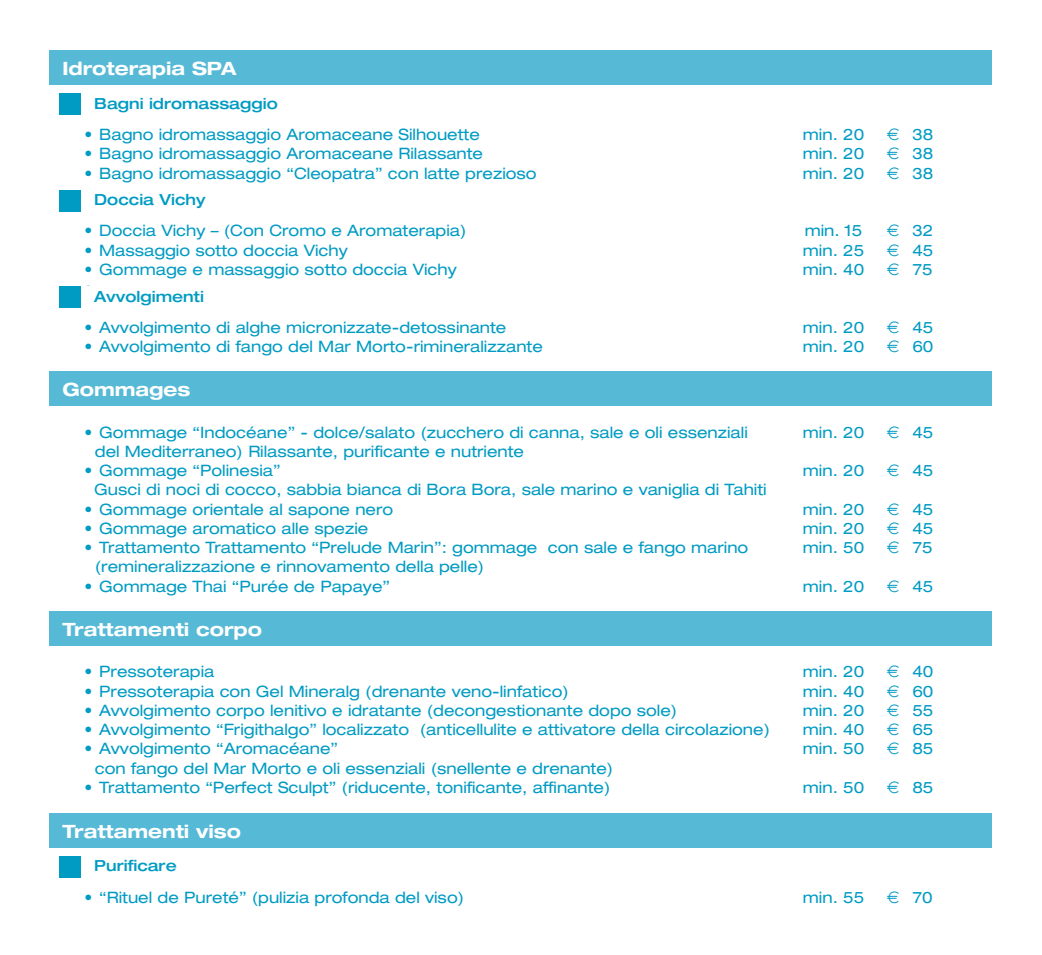
<style>
.page{position:relative;width:1042px;height:955px;background:#fff}
.page>*{position:absolute;margin:0;border:0;box-sizing:border-box;transform-origin:0 0}
.t1{font:700 expanded 18.38px "Helvetica Neue";color:#fff}
.Stile_di_paragrafo_1{font:expanded 15.75px "Helvetica Neue";color:#009bc3}
.t2{font:500 expanded 15.4px "Helvetica Neue";color:#009bc3}
.s1{font-family:"Euro Logo";font-stretch:normal}
</style>
<div class="page">
<div style="left:50px;top:50px;width:942px;height:35px;background:#56b9d6"></div>
<div style="left:60px;top:93px;width:21px;height:22px;background:#009bc3"></div>
<div style="left:60px;top:190px;width:21px;height:21px;background:#009bc3"></div>
<div style="left:60px;top:286px;width:21px;height:22px;background:#009bc3"></div>
<div style="left:50px;top:371px;width:942px;height:35px;background:#56b9d6"></div>
<div style="left:50px;top:611px;width:942px;height:35px;background:#56b9d6"></div>
<div style="left:50px;top:813px;width:942px;height:35px;background:#56b9d6"></div>
<div style="left:60px;top:856px;width:21px;height:22px;background:#009bc3"></div>
<p class="t1" style="left:62px;top:57px;width:176px">Idroterapia SPA</p>
<p class="t2" style="left:94px;top:94px;width:185px">Bagni idromassaggio</p>
<p class="Stile_di_paragrafo_1" style="left:84px;top:125px;width:397px">• Bagno idromassaggio Aromaceane Silhouette</p>
<p class="Stile_di_paragrafo_1" style="left:803px;top:125px;width:63px">min. 20</p>
<p class="Stile_di_paragrafo_1" style="left:887px;top:125px;width:48px"><span class="s1">h</span> 38</p>
<p class="Stile_di_paragrafo_1" style="left:84px;top:144px;width:400px">• Bagno idromassaggio Aromaceane Rilassante</p>
<p class="Stile_di_paragrafo_1" style="left:803px;top:144px;width:63px">min. 20</p>
<p class="Stile_di_paragrafo_1" style="left:887px;top:144px;width:48px"><span class="s1">h</span> 38</p>
<p class="Stile_di_paragrafo_1" style="left:84px;top:164px;width:454px">• Bagno idromassaggio “Cleopatra” con latte prezioso</p>
<p class="Stile_di_paragrafo_1" style="left:803px;top:164px;width:63px">min. 20</p>
<p class="Stile_di_paragrafo_1" style="left:887px;top:164px;width:48px"><span class="s1">h</span> 38</p>
<p class="t2" style="left:94px;top:190px;width:113px">Doccia Vichy</p>
<p class="Stile_di_paragrafo_1" style="left:84px;top:221px;width:384px">• Doccia Vichy – (Con Cromo e Aromaterapia)</p>
<p class="Stile_di_paragrafo_1" style="left:804px;top:221px;width:59px">min. 15</p>
<p class="Stile_di_paragrafo_1" style="left:887px;top:221px;width:48px"><span class="s1">h</span> 32</p>
<p class="Stile_di_paragrafo_1" style="left:84px;top:241px;width:265px">• Massaggio sotto doccia Vichy</p>
<p class="Stile_di_paragrafo_1" style="left:803px;top:241px;width:63px">min. 25</p>
<p class="Stile_di_paragrafo_1" style="left:887px;top:241px;width:48px"><span class="s1">h</span> 45</p>
<p class="Stile_di_paragrafo_1" style="left:84px;top:260px;width:374px">• Gommage e massaggio sotto doccia Vichy</p>
<p class="Stile_di_paragrafo_1" style="left:803px;top:260px;width:63px">min. 40</p>
<p class="Stile_di_paragrafo_1" style="left:887px;top:260px;width:47px"><span class="s1">h</span> 75</p>
<p class="Stile_di_paragrafo_1" style="left:84px;top:279px;width:9px">•</p>
<p class="t2" style="left:94px;top:286px;width:111px">Avvolgimenti</p>
<p class="Stile_di_paragrafo_1" style="left:84px;top:318px;width:424px">• Avvolgimento di alghe micronizzate-detossinante</p>
<p class="Stile_di_paragrafo_1" style="left:803px;top:318px;width:63px">min. 20</p>
<p class="Stile_di_paragrafo_1" style="left:887px;top:318px;width:48px"><span class="s1">h</span> 45</p>
<p class="Stile_di_paragrafo_1" style="left:84px;top:337px;width:460px">• Avvolgimento di fango del Mar Morto-rimineralizzante</p>
<p class="Stile_di_paragrafo_1" style="left:803px;top:337px;width:63px">min. 20</p>
<p class="Stile_di_paragrafo_1" style="left:887px;top:337px;width:48px"><span class="s1">h</span> 60</p>
<p class="t1" style="left:62px;top:378px;width:129px">Gommages</p>
<p class="Stile_di_paragrafo_1" style="left:84px;top:423px;width:665px">• Gommage “Indocéane” - dolce/salato (zucchero di canna, sale e oli essenziali</p>
<p class="Stile_di_paragrafo_1" style="left:803px;top:423px;width:63px">min. 20</p>
<p class="Stile_di_paragrafo_1" style="left:887px;top:423px;width:48px"><span class="s1">h</span> 45</p>
<p class="Stile_di_paragrafo_1" style="left:95px;top:442px;width:431px">del Mediterraneo) Rilassante, purificante e nutriente</p>
<p class="Stile_di_paragrafo_1" style="left:84px;top:461px;width:198px">• Gommage “Polinesia”</p>
<p class="Stile_di_paragrafo_1" style="left:803px;top:461px;width:63px">min. 20</p>
<p class="Stile_di_paragrafo_1" style="left:887px;top:461px;width:48px"><span class="s1">h</span> 45</p>
<p class="Stile_di_paragrafo_1" style="left:94px;top:480px;width:674px">Gusci di noci di cocco, sabbia bianca di Bora Bora, sale marino e vaniglia di Tahiti</p>
<p class="Stile_di_paragrafo_1" style="left:84px;top:500px;width:310px">• Gommage orientale al sapone nero</p>
<p class="Stile_di_paragrafo_1" style="left:803px;top:500px;width:63px">min. 20</p>
<p class="Stile_di_paragrafo_1" style="left:887px;top:500px;width:48px"><span class="s1">h</span> 45</p>
<p class="Stile_di_paragrafo_1" style="left:84px;top:519px;width:286px">• Gommage aromatico alle spezie</p>
<p class="Stile_di_paragrafo_1" style="left:803px;top:519px;width:63px">min. 20</p>
<p class="Stile_di_paragrafo_1" style="left:887px;top:519px;width:48px"><span class="s1">h</span> 45</p>
<p class="Stile_di_paragrafo_1" style="left:84px;top:538px;width:665px">• Trattamento Trattamento “Prelude Marin”: gommage con sale e fango marino</p>
<p class="Stile_di_paragrafo_1" style="left:803px;top:538px;width:63px">min. 50</p>
<p class="Stile_di_paragrafo_1" style="left:887px;top:538px;width:47px"><span class="s1">h</span> 75</p>
<p class="Stile_di_paragrafo_1" style="left:95px;top:557px;width:391px">(remineralizzazione e rinnovamento della pelle)</p>
<p class="Stile_di_paragrafo_1" style="left:84px;top:577px;width:307px">• Gommage Thai “Purée de Papaye”</p>
<p class="Stile_di_paragrafo_1" style="left:803px;top:577px;width:63px">min. 20</p>
<p class="Stile_di_paragrafo_1" style="left:887px;top:577px;width:48px"><span class="s1">h</span> 45</p>
<p class="t1" style="left:62px;top:618px;width:201px">Trattamenti corpo</p>
<p class="Stile_di_paragrafo_1" style="left:84px;top:662px;width:132px">• Pressoterapia</p>
<p class="Stile_di_paragrafo_1" style="left:803px;top:662px;width:63px">min. 20</p>
<p class="Stile_di_paragrafo_1" style="left:887px;top:662px;width:48px"><span class="s1">h</span> 40</p>
<p class="Stile_di_paragrafo_1" style="left:84px;top:682px;width:486px">• Pressoterapia con Gel Mineralg (drenante veno-linfatico)</p>
<p class="Stile_di_paragrafo_1" style="left:803px;top:682px;width:63px">min. 40</p>
<p class="Stile_di_paragrafo_1" style="left:887px;top:682px;width:48px"><span class="s1">h</span> 60</p>
<p class="Stile_di_paragrafo_1" style="left:84px;top:701px;width:594px">• Avvolgimento corpo lenitivo e idratante (decongestionante dopo sole)</p>
<p class="Stile_di_paragrafo_1" style="left:803px;top:701px;width:63px">min. 20</p>
<p class="Stile_di_paragrafo_1" style="left:887px;top:701px;width:48px"><span class="s1">h</span> 55</p>
<p class="Stile_di_paragrafo_1" style="left:84px;top:720px;width:687px">• Avvolgimento “Frigithalgo” localizzato (anticellulite e attivatore della circolazione)</p>
<p class="Stile_di_paragrafo_1" style="left:803px;top:720px;width:63px">min. 40</p>
<p class="Stile_di_paragrafo_1" style="left:887px;top:720px;width:48px"><span class="s1">h</span> 65</p>
<p class="Stile_di_paragrafo_1" style="left:84px;top:739px;width:255px">• Avvolgimento “Aromacéane”</p>
<p class="Stile_di_paragrafo_1" style="left:803px;top:739px;width:63px">min. 50</p>
<p class="Stile_di_paragrafo_1" style="left:887px;top:739px;width:48px"><span class="s1">h</span> 85</p>
<p class="Stile_di_paragrafo_1" style="left:95px;top:759px;width:520px">con fango del Mar Morto e oli essenziali (snellente e drenante)</p>
<p class="Stile_di_paragrafo_1" style="left:84px;top:778px;width:527px">• Trattamento “Perfect Sculpt” (riducente, tonificante, affinante)</p>
<p class="Stile_di_paragrafo_1" style="left:803px;top:778px;width:63px">min. 50</p>
<p class="Stile_di_paragrafo_1" style="left:887px;top:778px;width:48px"><span class="s1">h</span> 85</p>
<p class="t1" style="left:62px;top:819px;width:180px">Trattamenti viso</p>
<p class="t2" style="left:94px;top:856px;width:84px">Purificare</p>
<p class="Stile_di_paragrafo_1" style="left:84px;top:887px;width:381px">• “Rituel de Pureté” (pulizia profonda del viso)</p>
<p class="Stile_di_paragrafo_1" style="left:803px;top:887px;width:63px">min. 55</p>
<p class="Stile_di_paragrafo_1" style="left:887px;top:887px;width:47px"><span class="s1">h</span> 70</p>
</div>
